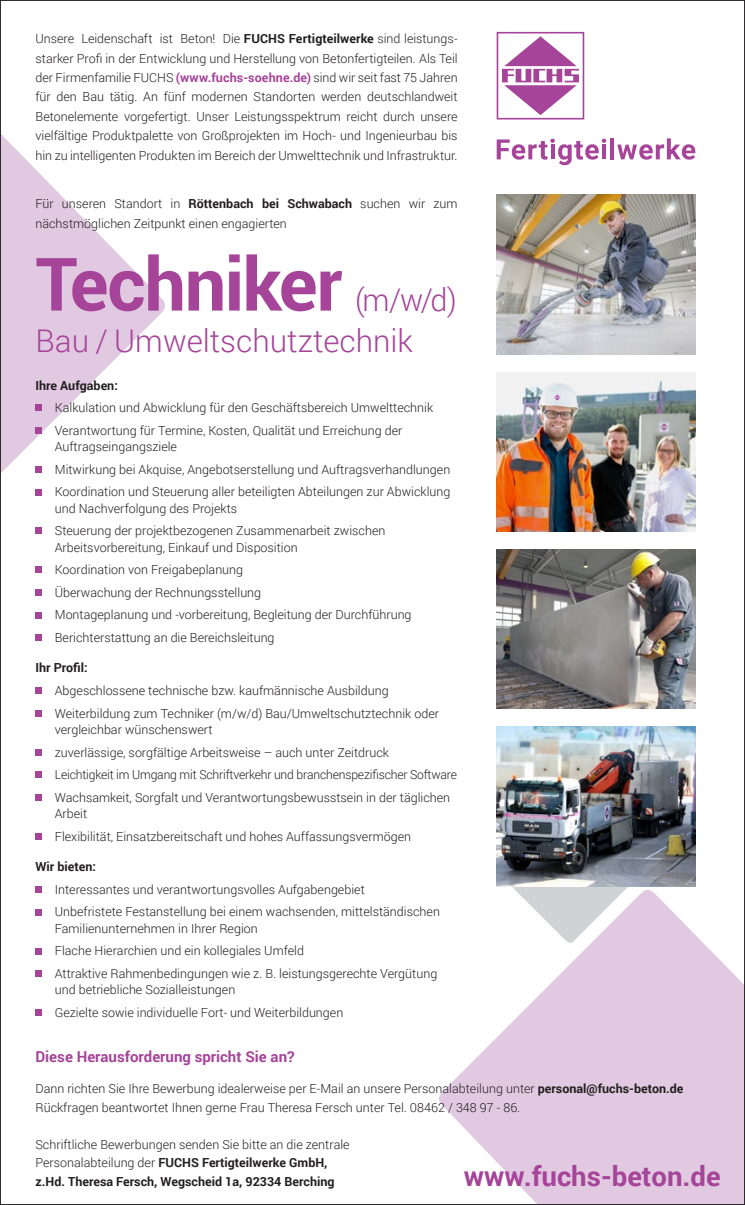
<style>
.page{position:relative;width:745px;height:1205px;background:#fff}
.page>*{position:absolute;margin:0;border:0;box-sizing:border-box;transform-origin:0 0}
.t1{font:700 73.75px "Roboto";letter-spacing:-.02em;color:#a54499}
.t2{font:300 31.25px "Roboto";color:#a54499}
.t3{font:700 27.5px "Roboto";color:#a54499}
.Zwischenhead_LILA{font:700 15px "Roboto";color:#a54499}
.Aufzählung_Stelle{font:300 12.5px/16.2px "Roboto";color:#231f20}
.Aufzählung_Stelle-2{font:700 12.5px "Roboto";color:#231f20}
.s1{font-weight:700}
.s2{font-weight:700;color:#a54499}
</style>
<div class="page">
<svg style="left:502px;top:886px;width:134px;height:4px"></svg>
<svg style="left:439px;top:890px;width:303px;height:313px;fill:#e1c9e1"></svg>
<svg style="left:2px;top:135px;width:163px;height:393px"></svg>
<div style="left:35px;top:405px;width:7px;height:6px;background:#a54499"></div>
<div style="left:35px;top:427px;width:7px;height:7px;background:#a54499"></div>
<div style="left:35px;top:466px;width:7px;height:6px;background:#a54499"></div>
<div style="left:35px;top:489px;width:7px;height:6px;background:#a54499"></div>
<div style="left:35px;top:528px;width:7px;height:6px;background:#a54499"></div>
<div style="left:35px;top:566px;width:7px;height:7px;background:#a54499"></div>
<div style="left:35px;top:589px;width:7px;height:7px;background:#a54499"></div>
<div style="left:35px;top:612px;width:7px;height:6px;background:#a54499"></div>
<div style="left:35px;top:634px;width:7px;height:7px;background:#a54499"></div>
<div style="left:35px;top:687px;width:7px;height:7px;background:#a54499"></div>
<div style="left:35px;top:710px;width:7px;height:6px;background:#a54499"></div>
<div style="left:35px;top:749px;width:7px;height:6px;background:#a54499"></div>
<div style="left:35px;top:772px;width:7px;height:6px;background:#a54499"></div>
<div style="left:35px;top:794px;width:7px;height:7px;background:#a54499"></div>
<div style="left:35px;top:833px;width:7px;height:6px;background:#a54499"></div>
<div style="left:35px;top:886px;width:7px;height:7px;background:#a54499"></div>
<div style="left:35px;top:909px;width:7px;height:6px;background:#a54499"></div>
<div style="left:35px;top:948px;width:7px;height:6px;background:#a54499"></div>
<div style="left:35px;top:970px;width:7px;height:7px;background:#a54499"></div>
<div style="left:35px;top:1009px;width:7px;height:7px;background:#a54499"></div>
<img style="left:496px;top:549px;width:198px;height:160px">
<img style="left:496px;top:195px;width:198px;height:159px">
<img style="left:496px;top:372px;width:198px;height:159px">
<img style="left:496px;top:726px;width:198px;height:160px">
<svg style="left:496px;top:139px;width:110px;height:26px"></svg>
<hr style="left:610px;top:138px;width:4px;height:21px;background:#a54499">
<svg style="left:617px;top:138px;width:77px;height:22px"></svg>
<svg style="left:496px;top:32px;width:88px;height:87px"></svg>
<p class="Aufzählung_Stelle" style="left:35px;top:29px;width:423px;line-height:19.4px;text-align:justify">Unsere Leidenschaft ist Beton! Die <span class="s1">FUCHS Fertigteilwerke</span> sind leistungs&shy;starker Profi in der Entwicklung und Herstellung von Betonfertigteilen. Als Teil der Firmenfamilie FUCHS <span class="s2">(www.fuchs-soehne.de)</span> sind wir seit fast 75 Jahren für den Bau tätig. An fünf modernen Standorten werden deutschlandweit Betonelemente vorgefertigt. Unser Leistungsspektrum reicht durch unsere vielfältige Produktpalette von Großprojekten im Hoch- und Ingenieurbau bis hin zu intelligenten Produkten im Bereich der Umwelttechnik und Infrastruktur.</p>
<p class="Aufzählung_Stelle" style="left:35px;top:193px;width:423px;line-height:20.5px">Für unseren Standort in <span class="s1">Röttenbach bei Schwabach</span> suchen wir zum nächstmöglichen Zeitpunkt einen engagierten</p>
<p class="t1" style="left:35px;top:232px;width:308px">Techniker</p>
<p class="t2" style="left:355px;top:278px;width:103px">(m/w/d)</p>
<p class="t2" style="left:35px;top:320px;width:379px">Bau / Umweltschutztechnik</p>
<p class="Aufzählung_Stelle-2" style="left:35px;top:376px;width:84px">Ihre Aufgaben:</p>
<p class="Aufzählung_Stelle" style="left:55px;top:399px;width:379px">Kalkulation und Abwicklung für den Geschäftsbereich Umwelttechnik</p>
<p class="Aufzählung_Stelle" style="left:55px;top:422px;width:349px">Verantwortung für Termine, Kosten, Qualität und Erreichung der<br>Auftragseingangsziele</p>
<p class="Aufzählung_Stelle" style="left:55px;top:461px;width:397px">Mitwirkung bei Akquise, Angebotserstellung und Auftragsverhandlungen</p>
<p class="Aufzählung_Stelle" style="left:55px;top:483px;width:397px">Koordination und Steuerung aller beteiligten Abteilungen zur Abwicklung und Nachverfolgung des Projekts</p>
<p class="Aufzählung_Stelle" style="left:55px;top:522px;width:332px">Steuerung der projektbezogenen Zusammenarbeit zwischen<br>Arbeitsvorbereitung, Einkauf und Disposition</p>
<p class="Aufzählung_Stelle" style="left:55px;top:561px;width:190px">Koordination von Freigabeplanung</p>
<p class="Aufzählung_Stelle" style="left:55px;top:584px;width:208px">Überwachung der Rechnungsstellung</p>
<p class="Aufzählung_Stelle" style="left:55px;top:606px;width:358px">Montageplanung und -vorbereitung, Begleitung der Durchführung</p>
<p class="Aufzählung_Stelle" style="left:55px;top:629px;width:221px">Berichterstattung an die Bereichsleitung</p>
<p class="Aufzählung_Stelle-2" style="left:35px;top:659px;width:54px">Ihr Profil:</p>
<p class="Aufzählung_Stelle" style="left:55px;top:682px;width:335px">Abgeschlossene technische bzw. kaufmännische Ausbildung</p>
<p class="Aufzählung_Stelle" style="left:55px;top:705px;width:385px">Weiterbildung zum Techniker (m/w/d) Bau/Umweltschutztechnik oder vergleichbar wünschenswert</p>
<p class="Aufzählung_Stelle" style="left:55px;top:743px;width:335px">zuverlässige, sorgfältige Arbeitsweise – auch unter Zeitdruck</p>
<p class="Aufzählung_Stelle" style="left:55px;top:766px;width:403px">Leichtigkeit im Umgang mit Schriftverkehr und branchenspezifischer Software</p>
<p class="Aufzählung_Stelle" style="left:55px;top:789px;width:396px">Wachsamkeit, Sorgfalt und Verantwortungsbewusstsein in der täglichen<br>Arbeit</p>
<p class="Aufzählung_Stelle" style="left:55px;top:828px;width:357px">Flexibilität, Einsatzbereitschaft und hohes Auffassungsvermögen</p>
<p class="Aufzählung_Stelle-2" style="left:35px;top:858px;width:62px">Wir bieten:</p>
<p class="Aufzählung_Stelle" style="left:55px;top:881px;width:311px">Interessantes und verantwortungsvolles Aufgabengebiet</p>
<p class="Aufzählung_Stelle" style="left:55px;top:903px;width:386px">Unbefristete Festanstellung bei einem wachsenden, mittelständischen<br>Familienunternehmen in Ihrer Region</p>
<p class="Aufzählung_Stelle" style="left:55px;top:942px;width:250px">Flache Hierarchien und ein kollegiales Umfeld</p>
<p class="Aufzählung_Stelle" style="left:55px;top:965px;width:384px">Attraktive Rahmenbedingungen wie z. B. leistungsgerechte Vergütung und betriebliche Sozialleistungen</p>
<p class="Aufzählung_Stelle" style="left:55px;top:1004px;width:290px">Gezielte sowie individuelle Fort- und Weiterbildungen</p>
<p class="Zwischenhead_LILA" style="left:35px;top:1046px;width:260px">Diese Herausforderung spricht Sie an?</p>
<p class="Aufzählung_Stelle" style="left:35px;top:1079px;width:649px;line-height:18.8px">Dann richten Sie Ihre Bewerbung idealerweise per E-Mail an unsere Personalabteilung unter <span class="s1">personal@fuchs-beton.de<br></span>Rückfragen beantwortet Ihnen gerne Frau Theresa Fersch unter Tel. 08462 / 348 97 - 86.</p>
<p class="Aufzählung_Stelle" style="left:35px;top:1134px;width:315px;line-height:18.8px">Schriftliche Bewerbungen senden Sie bitte an die zentrale<br>Personalabteilung der <span class="s1">FUCHS Fertigteilwerke GmbH, z.Hd. Theresa Fersch, Wegscheid 1a, 92334 Berching</span></p>
<p class="t3" style="left:463px;top:1156px;width:258px">www.fuchs-beton.de</p>
</div>
